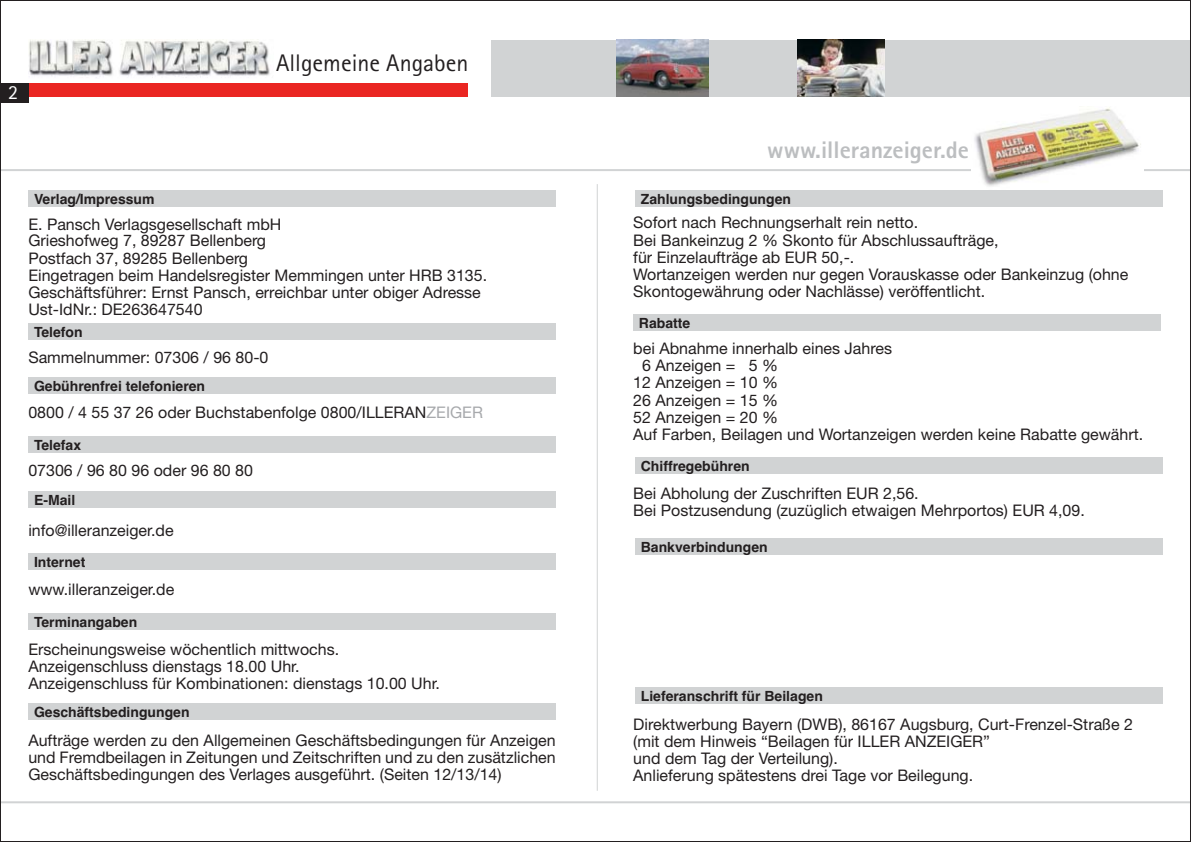
<style>
.page{position:relative;width:1191px;height:842px;background:#fff}
.page>*{position:absolute;margin:0;border:0;box-sizing:border-box;transform-origin:0 0}
.t1{font:800 24px "Rotis Sans Serif";color:#bcbec0}
.t2{font:24px "Rotis Sans Serif";color:#231f20}
.t3{font:20px "Rotis Sans Serif";color:#fff}
.t4{font:16px/17.2px "Helvetica Neue";color:#231f20}
.t5{font:700 14px "Helvetica";color:#231f20}
.s1{color:#a7a9ac}
</style>
<div class="page">
<img style="left:29px;top:40px;width:241px;height:38px">
<div style="left:0;top:83px;width:468px;height:13px;background:#ea2622"></div>
<div style="left:0;top:83px;width:28px;height:20px;background:#231f20"></div>
<div style="left:491px;top:40px;width:700px;height:56px;background:#d1d3d4"></div>
<hr style="left:0;top:169px;width:1191px;height:2px;background:#d1d3d4">
<hr style="left:0;top:801px;width:1191px;height:2px;background:#d1d3d4">
<img style="left:972px;top:107px;width:171px;height:80px">
<img style="left:617px;top:40px;width:92px;height:56px">
<img style="left:797px;top:40px;width:87px;height:56px">
<hr style="left:597px;top:184px;width:1px;height:607px;background:#d1d3d4">
<div style="left:28px;top:190px;width:528px;height:17px;background:#d1d3d4"></div>
<div style="left:28px;top:323px;width:528px;height:17px;background:#d1d3d4"></div>
<div style="left:28px;top:377px;width:528px;height:17px;background:#d1d3d4"></div>
<div style="left:28px;top:436px;width:528px;height:17px;background:#d1d3d4"></div>
<div style="left:28px;top:491px;width:528px;height:17px;background:#d1d3d4"></div>
<div style="left:28px;top:553px;width:528px;height:17px;background:#d1d3d4"></div>
<div style="left:28px;top:613px;width:528px;height:17px;background:#d1d3d4"></div>
<div style="left:28px;top:703px;width:528px;height:17px;background:#d1d3d4"></div>
<div style="left:635px;top:190px;width:527px;height:17px;background:#d1d3d4"></div>
<div style="left:633px;top:314px;width:527px;height:17px;background:#d1d3d4"></div>
<div style="left:635px;top:457px;width:527px;height:17px;background:#d1d3d4"></div>
<div style="left:635px;top:538px;width:527px;height:17px;background:#d1d3d4"></div>
<div style="left:635px;top:687px;width:527px;height:17px;background:#d1d3d4"></div>
<p class="t3" style="left:8px;top:85px;width:11px">2</p>
<p class="t2" style="left:276px;top:55px;width:194px">Allgemeine Angaben</p>
<p class="t5" style="left:34px;top:194px;width:122px">Verlag/Impressum</p>
<p class="t4" style="left:28px;top:218px;width:460px">E. Pansch Verlagsgesellschaft mbH<br>Grieshofweg 7, 89287 Bellenberg<br>Postfach 37, 89285 Bellenberg<br>Eingetragen beim Handelsregister Memmingen unter HRB 3135.<br>Geschäftsführer: Ernst Pansch, erreichbar unter obiger Adresse Ust-IdNr.: DE263647540</p>
<p class="t4" style="left:28px;top:351px;width:242px">Sammelnummer: 07306 / 96 80-0</p>
<p class="t5" style="left:34px;top:381px;width:173px">Gebührenfrei telefonieren</p>
<p class="t4" style="left:28px;top:405px;width:456px">0800 / 4 55 37 26 oder Buchstabenfolge 0800/ILLERAN<span class="s1">ZEIGER</span></p>
<p class="t5" style="left:34px;top:440px;width:49px">Telefax</p>
<p class="t4" style="left:28px;top:463px;width:226px">07306 / 96 80 96 oder 96 80 80</p>
<p class="t5" style="left:34px;top:495px;width:43px">E-Mail</p>
<p class="t4" style="left:28px;top:523px;width:147px">info@illeranzeiger.de</p>
<p class="t5" style="left:34px;top:557px;width:53px">Internet</p>
<p class="t4" style="left:28px;top:582px;width:147px">www.illeranzeiger.de</p>
<p class="t5" style="left:34px;top:617px;width:105px">Terminangaben</p>
<p class="t4" style="left:28px;top:642px;width:413px">Erscheinungsweise wöchentlich mittwochs.<br>Anzeigenschluss dienstags 18.00 Uhr.<br>Anzeigenschluss für Kombinationen: dienstags 10.00 Uhr.</p>
<p class="t5" style="left:34px;top:707px;width:157px">Geschäftsbedingungen</p>
<p class="t4" style="left:28px;top:733px;width:529px;text-align:justify">Aufträge werden zu den Allgemeinen Geschäftsbedingungen für Anzeigen und Fremdbeilagen in Zeitungen und Zeitschriften und zu den zusätzlichen Geschäftsbedingungen des Verlages ausgeführt. (Seiten 12/13/14)</p>
<p class="t5" style="left:34px;top:327px;width:50px">Telefon</p>
<p class="t1" style="left:767px;top:142px;width:203px">www.illeranzeiger.de</p>
<p class="t5" style="left:641px;top:194px;width:152px">Zahlungsbedingungen</p>
<p class="t4" style="left:633px;top:216px;width:497px">Sofort nach Rechnungserhalt rein netto.<br>Bei Bankeinzug 2 % Skonto für Abschlussaufträge,<br>für Einzelaufträge ab EUR 50,-.<br>Wortanzeigen werden nur gegen Vorauskasse oder Bankeinzug (ohne Skontogewährung oder Nachlässe) veröffentlicht.</p>
<p class="t5" style="left:639px;top:318px;width:53px">Rabatte</p>
<p class="t4" style="left:633px;top:341px;width:260px">bei Abnahme innerhalb eines Jahres</p>
<p class="t4" style="left:642px;top:359px;width:137px">6 Anzeigen = 5 %</p>
<p class="t4" style="left:633px;top:376px;width:146px">12 Anzeigen = 10 %</p>
<p class="t4" style="left:633px;top:393px;width:146px">26 Anzeigen = 15 %</p>
<p class="t4" style="left:633px;top:410px;width:146px">52 Anzeigen = 20 %</p>
<p class="t4" style="left:633px;top:427px;width:511px">Auf Farben, Beilagen und Wortanzeigen werden keine Rabatte gewährt.</p>
<p class="t5" style="left:641px;top:461px;width:110px">Chiffregebühren</p>
<p class="t4" style="left:633px;top:487px;width:453px">Bei Abholung der Zuschriften EUR 2,56.<br>Bei Postzusendung (zuzüglich etwaigen Mehrportos) EUR 4,09.</p>
<p class="t5" style="left:641px;top:542px;width:128px">Bankverbindungen</p>
<p class="t5" style="left:641px;top:691px;width:183px">Lieferanschrift für Beilagen</p>
<p class="t4" style="left:633px;top:717px;width:501px">Direktwerbung Bayern (DWB), 86167 Augsburg, Curt-Frenzel-Straße 2 (mit dem Hinweis “Beilagen für ILLER ANZEIGER”<br>und dem Tag der Verteilung).<br>Anlieferung spätestens drei Tage vor Beilegung.</p>
</div>
